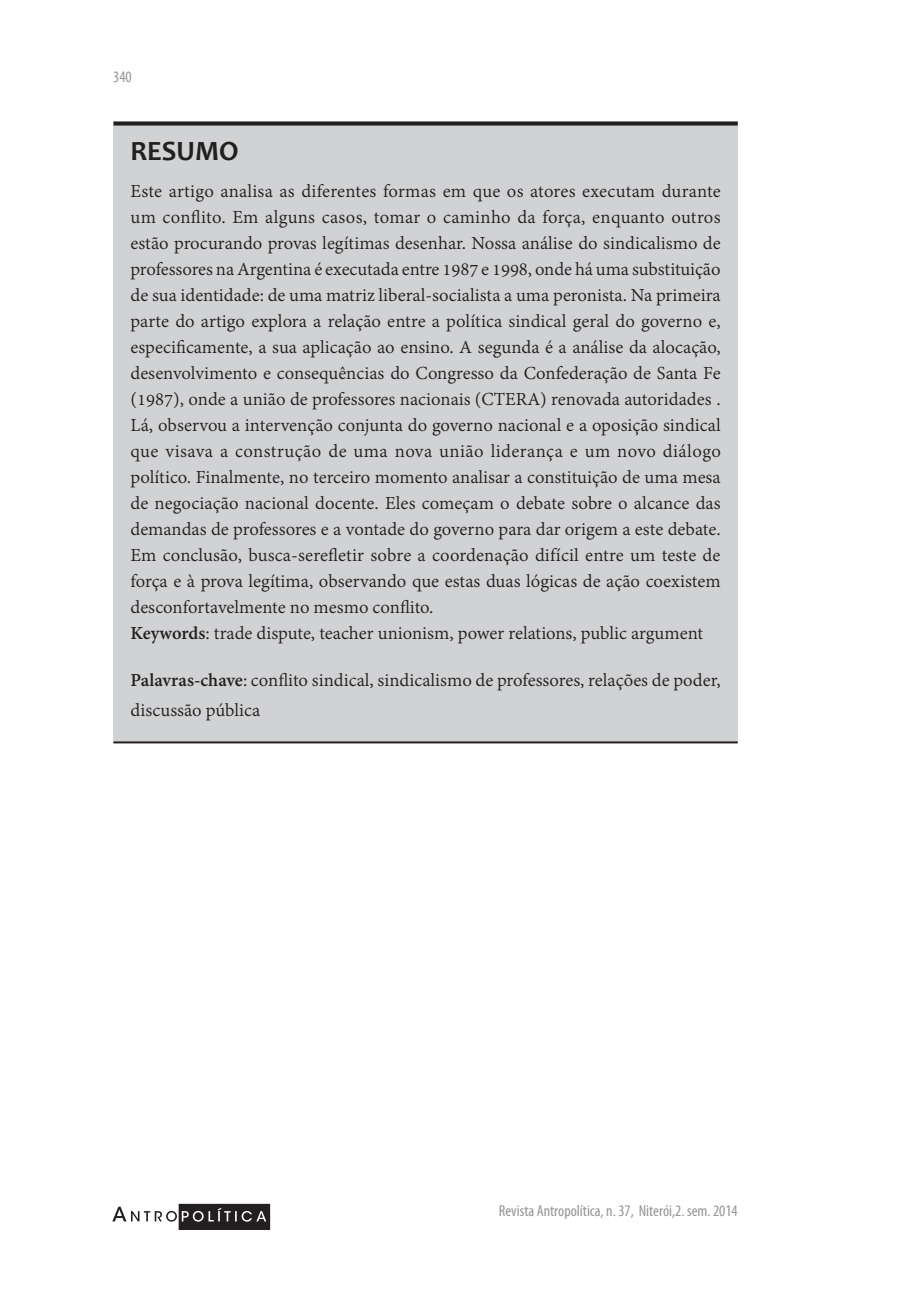
<style>
.page{position:relative;width:908px;height:1304px;background:#fff}
.page>*{position:absolute;margin:0;border:0;box-sizing:border-box;transform-origin:0 0}
.t1{font:700 28px "Candara";color:#231f20}
.t2{font:20px/26px "Adobe Devanagari";color:#231f20}
.t3{font:condensed 16px "Myriad Pro";color:#939598}
.s1{font-weight:700}
</style>
<div class="page">
<div style="left:179px;top:1204px;width:90px;height:25px;background:#231f20"></div>
<div style="left:178px;top:1204px;width:92px;height:26px;border:1px solid #231f20"></div>
<svg style="left:112px;top:1207px;width:154px;height:15px"></svg>
<div style="left:113px;top:122px;width:624px;height:621px;background:#d1d2d4"></div>
<svg style="left:113px;top:122px;width:624px;height:4px;background:#363334"></svg>
<hr style="left:113px;top:741px;width:624px;height:2px;background:#231f20">
<p class="t3" style="left:113px;top:68px;width:20px">340</p>
<h1 class="t1" style="left:130px;top:133px;width:110px">RESUMO</h1>
<p class="t2" style="left:130px;top:180px;width:591px">Este artigo analisa as diferentes formas em que os atores executam durante um conflito. Em alguns casos, tomar o caminho da força, enquanto outros estão procurando provas legítimas desenhar. Nossa análise do sindicalismo de professores na Argentina é executada entre 1987 e 1998, onde há uma substituição de sua identidade: de uma matriz liberal-socialista a uma peronista. Na primeira parte do artigo explora a relação entre a política sindical geral do governo e, especificamente, a sua aplicação ao ensino. A segunda é a análise da alocação, desenvolvimento e consequências do Congresso da Confederação de Santa Fe (1987), onde a união de professores nacionais (CTERA) renovada autoridades .<br>Lá, observou a intervenção conjunta do governo nacional e a oposição sindical que visava a construção de uma nova união liderança e um novo diálogo político. Finalmente, no terceiro momento analisar a constituição de uma mesa de negociação nacional docente. Eles começam o debate sobre o alcance das demandas de professores e a vontade do governo para dar origem a este debate.<br>Em conclusão, busca-serefletir sobre a coordenação difícil entre um teste de força e à prova legítima, observando que estas duas lógicas de ação coexistem desconfortavelmente no mesmo conflito.<br><span class="s1">Keywords</span>: trade dispute, teacher unionism, power relations, public argument</p>
<p class="t2" style="left:130px;top:667px;width:591px;line-height:30px"><span class="s1">Palavras-chave</span>: conflito sindical, sindicalismo de professores, relações de poder, discussão pública</p>
<p class="t3" style="left:498px;top:1202px;width:240px">Revista Antropolítica, n. 37, Niterói,2. sem. 2014</p>
</div>
